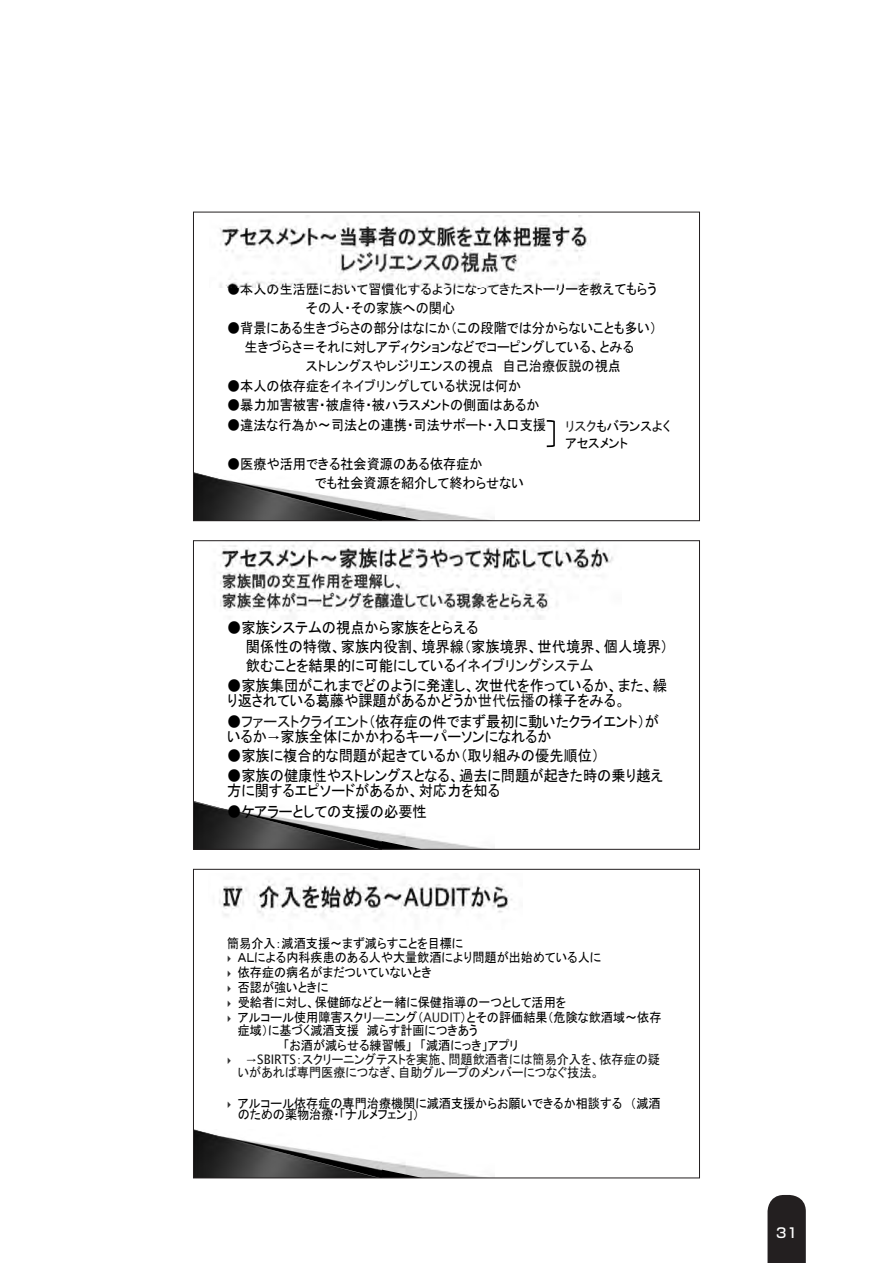
<style>
.page{position:relative;width:893px;height:1263px;background:#fff}
.page>*{position:absolute;margin:0;border:0;box-sizing:border-box;transform-origin:0 0}
.t1{font:15.45px/15.1px "MS P Gothic";color:#000;scale:.92 1}
.t2{font:14.25px/19.5px "MS P Gothic";color:#000;text-align:center;scale:.92 1}
.t3{font:14.25px "MS P Gothic";color:#080808;scale:.92 1}
.t4{font:13.65px/16.5px "MS P Gothic";color:#000;scale:.92 1}
.t5{font:500 13.5px "Shin Go Pr 6";color:#fff}
.t6{font:13.2px/14.9px "MS P Gothic";color:#000;scale:.92 1}
.t7{font:13.2px/12.6px "MS P Gothic";color:#171717;scale:.92 1}
.s1{color:#1a1a1a}
.s2{color:#242424}
.s3{color:#171717}
.s4{font-family:"Lucida Sans Unicode"}
.s5{font-family:"Lucida Sans Unicode";color:#242424}
</style>
<div class="page">
<svg style="left:767px;top:1195px;width:39px;height:68px;background:#302c2d"></svg>
<svg style="left:382px;top:502px;width:40px;height:17px"></svg>
<img style="left:195px;top:472px;width:185px;height:47px">
<img style="left:219px;top:215px;width:381px;height:72px">
<svg style="left:547px;top:420px;width:8px;height:27px"></svg>
<div style="left:193px;top:212px;width:507px;height:309px;border:1px solid #231f20"></div>
<svg style="left:382px;top:831px;width:40px;height:16px"></svg>
<img style="left:195px;top:801px;width:185px;height:46px">
<img style="left:219px;top:544px;width:394px;height:76px">
<div style="left:193px;top:540px;width:507px;height:309px;border:1px solid #231f20"></div>
<svg style="left:382px;top:1160px;width:40px;height:16px"></svg>
<img style="left:195px;top:1130px;width:185px;height:46px">
<img style="left:219px;top:880px;width:293px;height:37px">
<div style="left:193px;top:869px;width:507px;height:309px;border:1px solid #231f20"></div>
<p class="t2" style="left:227px;top:279px;width:468px">●本人の生活歴において習慣化するようになってきたストーリーを教えてもらう</p>
<p class="t3" style="left:306px;top:301px;width:164px">その人・その家族への関心</p>
<p class="t2" style="left:227px;top:318px;width:468px">●背景にある生きづらさの部分はなにか（この段階では分からないことも多い）生きづらさ＝それに対しアディクションなどでコーピングしている、とみる</p>
<p class="t3" style="left:306px;top:359px;width:344px">ストレングスやレジリエンスの視点 自己治療仮説の視点</p>
<p class="t2" style="left:227px;top:376px;width:321px">●本人の依存症を<span class="s1">イネイブリング</span>している状況は何か</p>
<p class="t2" style="left:227px;top:395px;width:341px">●暴力加害被害・被虐待・被ハラスメントの側面はあるか</p>
<p class="t2" style="left:227px;top:415px;width:348px">●違法な行為か～司法との連携・司法サポート・入口支援</p>
<p class="t2" style="left:315px;top:454px;width:229px;text-align:left;text-indent:-88px">●医療や活用できる社会資源のある依存症か<br>でも社会資源を紹介して終わらせない</p>
<p class="t4" style="left:565px;top:418px;width:115px"><span class="s2">リスク</span>もバランスよくアセスメント</p>
<p class="t1" style="left:246px;top:618px;width:460px;line-height:18.9px;text-indent:-19px">●家族システムの視点から家族をとらえる<br>関係性の特徴、家族内役割、境界線（家族境界、世代境界、個人境界）飲むことを結果的に可能にしている<span class="s3">イネイブリングシステム</span></p>
<p class="t1" style="left:227px;top:678px;width:480px">●家族集団がこれまでどのように発達し、次世代を作っているか、また、繰り返されている葛藤や課題があるかどうか<span class="s1">世代伝播</span>の様子をみる。</p>
<p class="t1" style="left:227px;top:713px;width:471px">●<span class="s3">ファーストクライエント</span>（依存症の件でまず最初に動いたクライエント）がいるか<span class="s4">→</span>家族全体にかかわるキーパーソンになれるか</p>
<p class="t1" style="left:227px;top:747px;width:406px">●家族に複合的な問題が起きているか（取り組みの優先順位）</p>
<p class="t1" style="left:227px;top:768px;width:476px">●家族の健康性やストレングスとなる、過去に問題が起きた時の乗り越え方に関するエピソードがあるか、対応力を知る</p>
<p class="t1" style="left:227px;top:804px;width:219px">●ケアラーとしての支援の必要性</p>
<p class="t6" style="left:238px;top:935px;width:462px;text-indent:-11px">簡易介入：減酒支援～まず減らすことを目標に<br>ＡＬによる内科疾患のある人や大量飲酒により問題が出始めている人に<br>依存症の病名がまだついていないとき<br>否認が強いときに<br>受給者に対し、保健師などと一緒に保健指導の一つとして活用を<br>アルコール使用障害スクリ<span class="s4">―</span>ニング（<span class="s5">AUDIT</span>）とその評価結果（危険な飲酒域～依存</p>
<p class="t6" style="left:283px;top:1022px;width:257px;text-indent:-46px">症域）に基づく減酒支援 減らす計画につきあう<br>「お酒が減らせる練習帳」 「減酒にっき」アプリ</p>
<p class="t7" style="left:238px;top:1053px;width:460px;text-indent:8px"><span class="s4">→SBIRTS</span>：スクリーニングテストを実施、問題飲酒者には簡易介入を、依存症の疑いがあれば専門医療につなぎ、自助グループのメンバーにつなぐ技法。</p>
<p class="t6" style="left:238px;top:1097px;width:461px;line-height:11.7px">アルコール依存症の専門治療機関に減酒支援からお願いできるか相談する （減酒のための薬物治療・「ナルメフェン」）</p>
<p class="t5" style="left:776px;top:1222px;width:23px">31</p>
</div>
